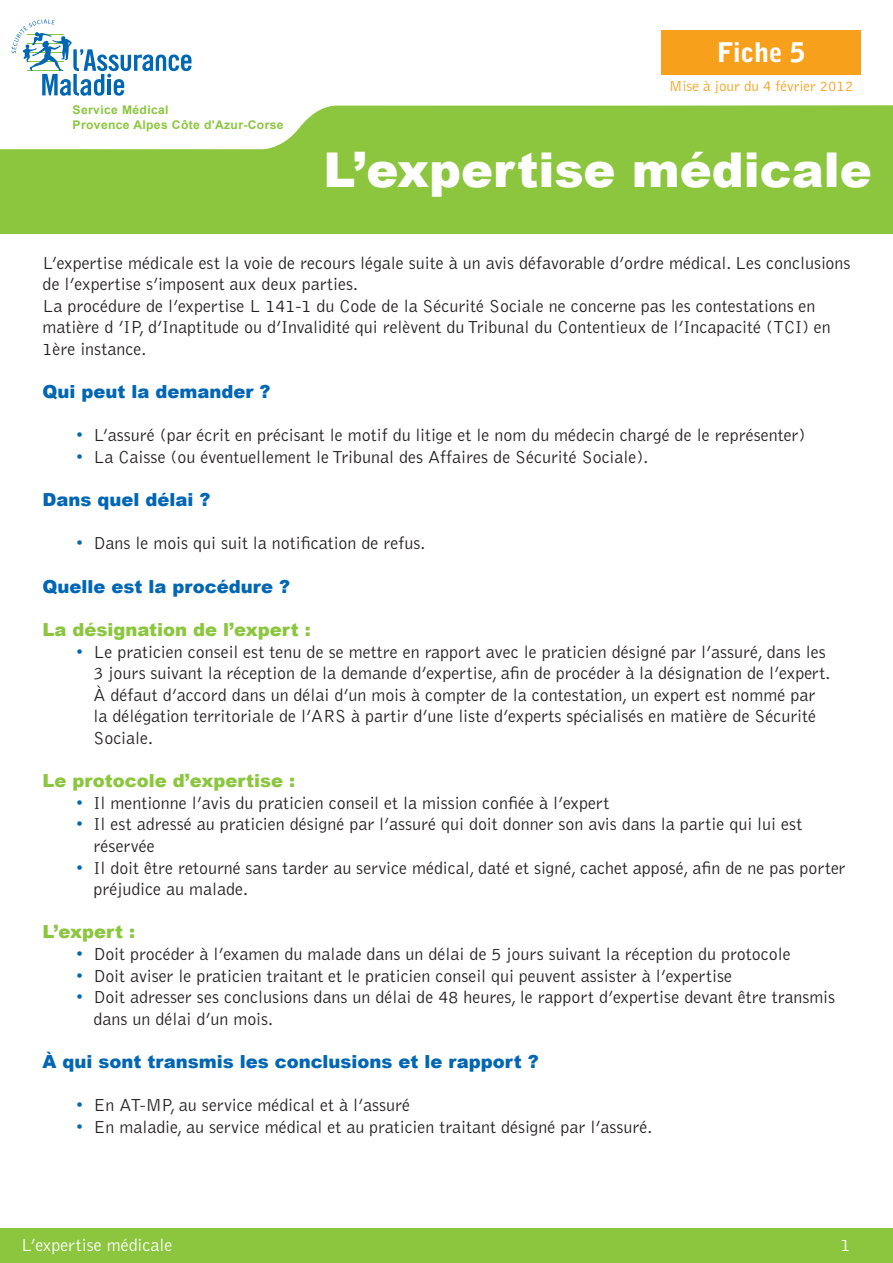
<style>
.page{position:relative;width:893px;height:1263px;background:#fff}
.page>*{position:absolute;margin:0;border:0;box-sizing:border-box;transform-origin:0 0}
.Titre{font:900 48px "Arial";color:#fff}
.t1{font:900 27px "Bell Gothic";color:#fff}
.Puce{font:300 18px/21.6px "Bell Gothic";color:#231f20}
.t2{font:900 18px "Arial";color:#0166b3}
.t3{font:900 18px "Arial";color:#8bc63e}
.Titre-2{font:300 18px "Bell Gothic";color:#fff}
.t4{font:300 15px "Bell Gothic";color:#f6a01b}
.t5{font:700 12px/14.4px "Arial";letter-spacing:.03em;color:#8bc63e}
.s1{font-family:"Arial";font-weight:400;color:#0166b3}
</style>
<div class="page">
<div style="left:0;top:106px;width:893px;height:128px;background:#8bc63e"></div>
<svg style="left:0;top:105px;width:893px;height:45px"></svg>
<svg style="left:11px;top:19px;width:180px;height:77px"></svg>
<div style="left:0;top:1229px;width:893px;height:34px;background:#8bc63e"></div>
<div style="left:661px;top:30px;width:200px;height:45px;background:#f6a01b"></div>
<p class="t5" style="left:73px;top:103px;width:212px">Service Médical<br>Provence Alpes Côte d'Azur-Corse</p>
<p class="t1" style="left:717px;top:37px;width:89px">Fiche 5</p>
<p class="t4" style="left:669px;top:78px;width:186px">Mise à jour du 4 février 2012</p>
<p class="Titre" style="left:324px;top:135px;width:550px">L’expertise médicale</p>
<p class="Puce" style="left:43px;top:252px;width:809px">L’expertise médicale est la voie de recours légale suite à un avis défavorable d’ordre médical. Les conclusions de l’expertise s’imposent aux deux parties.<br>La procédure de l’expertise L 141-1 du Code de la Sécurité Sociale ne concerne pas les contestations en matière d ’IP, d’Inaptitude ou d’Invalidité qui relèvent du Tribunal du Contentieux de l’Incapacité (TCI) en 1ère instance.</p>
<p class="t2" style="left:43px;top:379px;width:230px">Qui peut la demander ?</p>
<p class="Puce" style="left:77px;top:425px;width:730px"><span class="s1">•</span> L’assuré (par écrit en précisant le motif du litige et le nom du médecin chargé de le représenter)</p>
<p class="Puce" style="left:77px;top:447px;width:573px"><span class="s1">•</span> La Caisse (ou éventuellement le Tribunal des Affaires de Sécurité Sociale).</p>
<p class="t2" style="left:43px;top:487px;width:170px">Dans quel délai ?</p>
<p class="Puce" style="left:77px;top:533px;width:350px"><span class="s1">•</span> Dans le mois qui suit la notification de refus.</p>
<p class="t2" style="left:43px;top:573px;width:249px">Quelle est la procédure ?</p>
<p class="t3" style="left:43px;top:616px;width:270px">La désignation de l’expert :</p>
<p class="Puce" style="left:94px;top:641px;width:738px;text-indent:-17px"><span class="s1">•</span> Le praticien conseil est tenu de se mettre en rapport avec le praticien désigné par l’assuré, dans les 3 jours suivant la réception de la demande d’expertise, afin de procéder à la désignation de l’expert.<br>À défaut d’accord dans un délai d’un mois à compter de la contestation, un expert est nommé par la délégation territoriale de l’ARS à partir d’une liste d’experts spécialisés en matière de Sécurité Sociale.</p>
<p class="t3" style="left:43px;top:768px;width:254px">Le protocole d’expertise :</p>
<p class="Puce" style="left:77px;top:792px;width:534px"><span class="s1">•</span> Il mentionne l’avis du praticien conseil et la mission confiée à l’expert</p>
<p class="Puce" style="left:94px;top:814px;width:710px;text-indent:-17px"><span class="s1">•</span> Il est adressé au praticien désigné par l’assuré qui doit donner son avis dans la partie qui lui est réservée</p>
<p class="Puce" style="left:94px;top:857px;width:754px;text-indent:-17px"><span class="s1">•</span> Il doit être retourné sans tarder au service médical, daté et signé, cachet apposé, afin de ne pas porter préjudice au malade.</p>
<p class="t3" style="left:43px;top:919px;width:94px">L’expert :</p>
<p class="Puce" style="left:77px;top:943px;width:716px"><span class="s1">•</span> Doit procéder à l’examen du malade dans un délai de 5 jours suivant la réception du protocole</p>
<p class="Puce" style="left:77px;top:965px;width:657px"><span class="s1">•</span> Doit aviser le praticien traitant et le praticien conseil qui peuvent assister à l’expertise</p>
<p class="Puce" style="left:94px;top:987px;width:743px;text-indent:-17px"><span class="s1">•</span> Doit adresser ses conclusions dans un délai de 48 heures, le rapport d’expertise devant être transmis dans un délai d’un mois.</p>
<p class="t2" style="left:43px;top:1048px;width:498px">À qui sont transmis les conclusions et le rapport ?</p>
<p class="Puce" style="left:77px;top:1095px;width:335px"><span class="s1">•</span> En AT-MP, au service médical et à l’assuré</p>
<p class="Puce" style="left:77px;top:1116px;width:577px"><span class="s1">•</span> En maladie, au service médical et au praticien traitant désigné par l’assuré.</p>
<p class="Titre-2" style="left:21px;top:1235px;width:153px">L’expertise médicale</p>
<p class="Titre-2" style="left:840px;top:1235px;width:12px">1</p>
</div>
